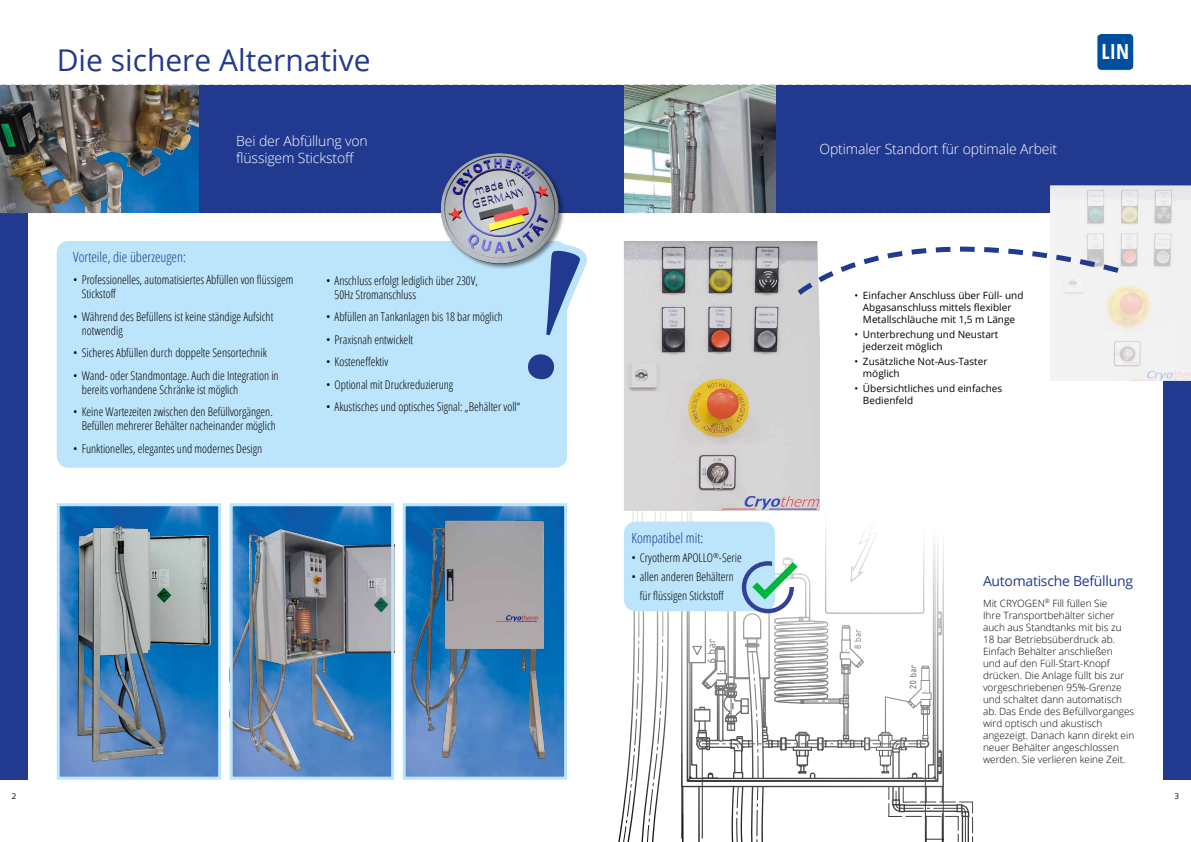
<style>
.page{position:relative;width:1191px;height:842px;background:#fff}
.page>*{position:absolute;margin:0;border:0;box-sizing:border-box;transform-origin:0 0}
.t1{font:30px "Open Sans";color:#213a8f}
.t2{font:700 condensed 20.8px "Open Sans";color:#fff}
.t3{font:300 14px/16.8px "Open Sans";letter-spacing:-.01em;color:#fff}
.t4{font:300 condensed 14px "Open Sans";color:#213a8f}
.t5{font:14px "Open Sans";letter-spacing:-.02em;color:#213a8f}
.t6{font:300 condensed 12px/14px "Open Sans";color:#000}
.t7{font:300 10px/12px "Open Sans";color:#000}
.t8{font:10px/12px "Open Sans";color:#000}
.t9{font:8px "Open Sans";color:#000}
</style>
<div class="page">
<div style="left:1162px;top:213px;width:29px;height:567px;background:#213a8f"></div>
<div style="left:0;top:213px;width:28px;height:567px;background:#213a8f"></div>
<div style="left:57px;top:241px;width:510px;height:227px;background:#bce4fa;border-radius:12px"></div>
<div style="left:0;top:85px;width:1191px;height:128px;background:#213a8f"></div>
<img style="left:0;top:85px;width:198px;height:125px">
<img style="left:624px;top:391px;width:196px;height:63px">
<svg style="left:1050px;top:186px;width:141px;height:24px;background:#e9e9e9"></svg>
<img style="left:624px;top:85px;width:151px;height:125px">
<img style="left:61px;top:507px;width:156px;height:269px">
<div style="left:57px;top:503px;width:164px;height:277px;border:3px solid #bce4fa"></div>
<img style="left:234px;top:507px;width:156px;height:269px">
<div style="left:230px;top:503px;width:164px;height:277px;border:3px solid #bce4fa"></div>
<img style="left:407px;top:507px;width:156px;height:269px">
<div style="left:403px;top:503px;width:164px;height:277px;border:3px solid #bce4fa"></div>
<div style="left:1097px;top:34px;width:36px;height:36px;background:#004f9f;border-radius:5px"></div>
<div style="left:1096px;top:33px;width:38px;height:38px;border:1px solid #fff;border-radius:5px"></div>
<svg style="left:621px;top:454px;width:353px;height:388px"></svg>
<svg style="left:0;top:210px;width:1191px;height:181px"></svg>
<img style="left:430px;top:153px;width:137px;height:122px">
<h1 class="t1" style="left:57px;top:39px;width:315px">Die sichere Alternative</h1>
<p class="t3" style="left:236px;top:132px;width:133px">Bei der Abfüllung von flüssigem Stickstoff</p>
<p class="t3" style="left:819px;top:140px;width:239px">Optimaler Standort für optimale Arbeit</p>
<p class="t4" style="left:73px;top:247px;width:114px">Vorteile, die überzeugen:</p>
<p class="t6" style="left:82px;top:273px;width:213px;text-indent:-9px">• Professionelles, automatisiertes Abfüllen von flüssigem<br>Stickstoff</p>
<p class="t6" style="left:82px;top:309px;width:193px;text-indent:-9px">• Während des Befüllens ist keine ständige Aufsicht notwendig</p>
<p class="t6" style="left:73px;top:346px;width:195px">• Sicheres Abfüllen durch doppelte Sensortechnik</p>
<p class="t6" style="left:82px;top:368px;width:198px;text-indent:-9px">• Wand- oder Standmontage. Auch die Integration in bereits vorhandene Schränke ist möglich</p>
<p class="t6" style="left:73px;top:405px;width:204px;text-align:right">• Keine Wartezeiten zwischen den Befüllvorgängen.<br>Befüllen mehrerer Behälter nacheinander möglich</p>
<p class="t6" style="left:73px;top:441px;width:190px">• Funktionelles, elegantes und modernes Design</p>
<p class="t6" style="left:334px;top:273px;width:145px;text-indent:-9px">• Anschluss erfolgt lediglich über 230V,<br>50Hz Stromanschluss</p>
<p class="t6" style="left:326px;top:309px;width:178px">• Abfüllen an Tankanlagen bis 18 bar möglich</p>
<p class="t6" style="left:326px;top:332px;width:89px">• Praxisnah entwickelt</p>
<p class="t6" style="left:326px;top:354px;width:64px">• Kosteneffektiv</p>
<p class="t6" style="left:326px;top:377px;width:129px">• Optional mit Druckreduzierung</p>
<p class="t6" style="left:326px;top:399px;width:196px">• Akustisches und optisches Signal: „Behälter voll“</p>
<p class="t8" style="left:854px;top:289px;width:170px;text-align:center">• Einfacher Anschluss über Füll- und<br>Abgasanschluss mittels flexibler<br>Metallschläuche mit 1,5 m Länge</p>
<p class="t8" style="left:863px;top:328px;width:137px;text-indent:-8px">• Unterbrechung und Neustart jederzeit möglich</p>
<p class="t8" style="left:863px;top:355px;width:126px;text-indent:-8px">• Zusätzliche Not-Aus-Taster möglich</p>
<p class="t8" style="left:863px;top:382px;width:141px;text-indent:-8px">• Übersichtliches und einfaches<br>Bedienfeld</p>
<h2 class="t2" style="left:1101px;top:37px;width:29px">LIN</h2>
<p class="t4" style="left:631px;top:528px;width:73px">Kompatibel mit:</p>
<p class="t6" style="left:631px;top:550px;width:112px">• Cryotherm APOLLO<sup>®</sup>-Serie</p>
<p class="t6" style="left:631px;top:567px;width:104px;line-height:19px;text-align:center">• allen anderen Behältern für flüssigen Stickstoff</p>
<p class="t5" style="left:983px;top:572px;width:151px">Automatische Befüllung</p>
<p class="t7" style="left:983px;top:597px;width:153px">Mit CRYOGEN<sup>®</sup> Fill füllen Sie<br>Ihre Transportbehälter sicher auch aus Standtanks mit bis zu<br>18 bar Betriebsüberdruck ab.<br>Einfach Behälter anschließen<br>und auf den Füll-Start-Knopf drücken. Die Anlage füllt bis zur vorgeschriebenen 95%-Grenze und schaltet dann automatisch ab. Das Ende des Befüllvorganges wird optisch und akustisch angezeigt. Danach kann direkt ein neuer Behälter angeschlossen werden. Sie verlieren keine Zeit.</p>
<p class="t9" style="left:12px;top:791px;width:6px">2</p>
<p class="t9" style="left:1174px;top:791px;width:6px">3</p>
</div>
